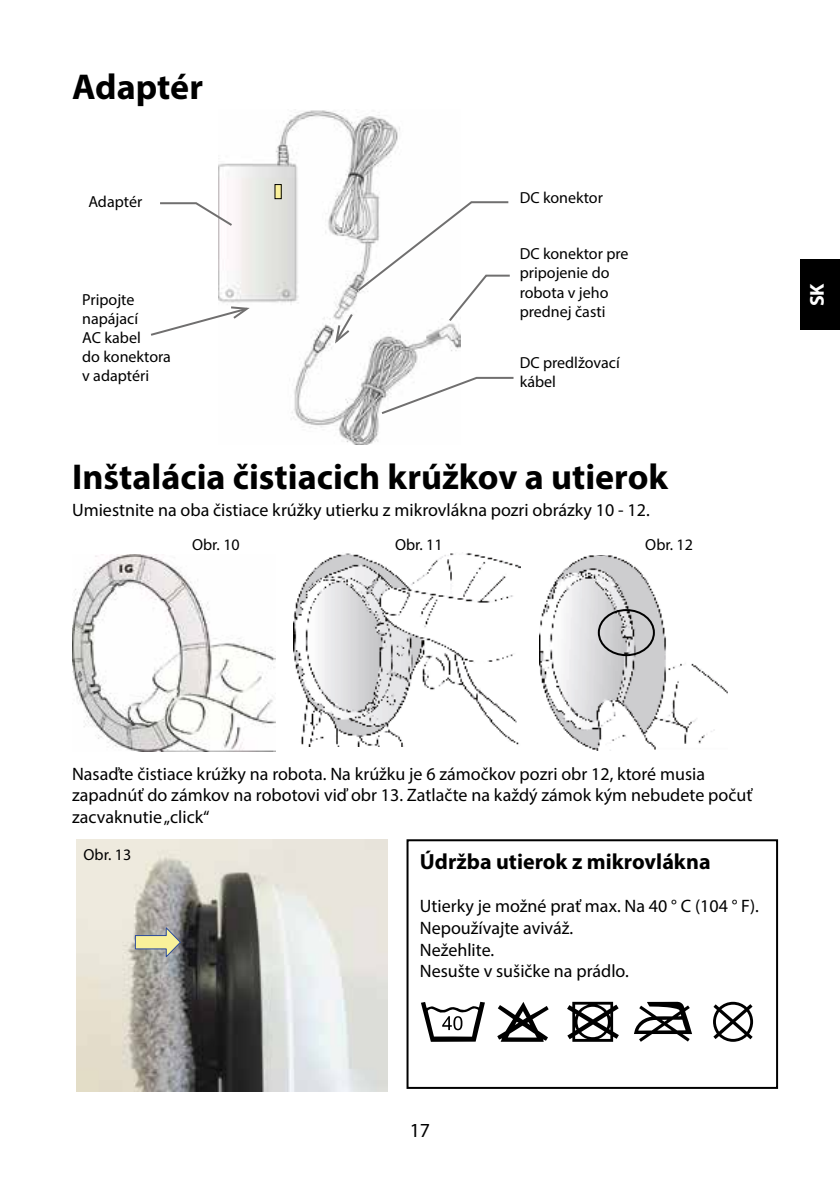
<style>
.page{position:relative;width:840px;height:1191px;background:#fff}
.page>*{position:absolute;margin:0;border:0;box-sizing:border-box;transform-origin:0 0}
.t1{font:700 36px "Myriad Pro";color:#000}
.t2{font:700 22px "Myriad Pro";color:#000}
.t3{font:20px "Myriad Pro";color:#000}
.t4{font:700 20px "Myriad Pro";color:#fff}
.t5{font:18px/21.6px "Myriad Pro";color:#000}
.t6{font:16px/19.2px "Myriad Pro";color:#000}
</style>
<div class="page">
<div style="left:799px;top:259px;width:40px;height:71px;background:#000"></div>
<img style="left:72px;top:555px;width:203px;height:196px">
<img style="left:293px;top:552px;width:226px;height:194px">
<img style="left:539px;top:556px;width:188px;height:194px">
<div style="left:597px;top:609px;width:57px;height:47px;border:2px solid #000;border-radius:50%"></div>
<img style="left:218px;top:109px;width:242px;height:336px">
<div style="left:275px;top:184px;width:6px;height:15px;background:#faf19b"></div>
<div style="left:274px;top:184px;width:7px;height:15px;border:1px solid #000"></div>
<svg style="left:160px;top:201px;width:74px;height:27px"></svg>
<svg style="left:333px;top:200px;width:177px;height:146px"></svg>
<svg style="left:379px;top:376px;width:135px;height:40px"></svg>
<svg style="left:151px;top:305px;width:101px;height:32px"></svg>
<img style="left:77px;top:839px;width:310px;height:252px">
<svg style="left:134px;top:926px;width:48px;height:33px;background:#b3b399"></svg>
<div style="left:406px;top:839px;width:371px;height:250px;border:2px solid #000"></div>
<svg style="left:421px;top:1001px;width:63px;height:40px"></svg>
<svg style="left:497px;top:1002px;width:51px;height:39px"></svg>
<svg style="left:567px;top:1001px;width:51px;height:40px"></svg>
<svg style="left:634px;top:1001px;width:57px;height:40px"></svg>
<svg style="left:713px;top:1001px;width:39px;height:40px"></svg>
<h1 class="t1" style="left:72px;top:63px;width:132px">Adaptér</h1>
<p class="t6" style="left:88px;top:192px;width:55px">Adaptér</p>
<p class="t6" style="left:519px;top:188px;width:85px">DC konektor</p>
<p class="t6" style="left:519px;top:244px;width:110px">DC konektor pre pripojenie do robota v jeho prednej časti</p>
<p class="t6" style="left:519px;top:353px;width:101px">DC predlžovací kábel</p>
<p class="t6" style="left:82px;top:289px;width:90px">Pripojte napájací<br>AC kabel<br>do konektora v adaptéri</p>
<h1 class="t1" style="left:72px;top:453px;width:597px">Inštalácia čistiacich krúžkov a utierok</h1>
<p class="t5" style="left:72px;top:499px;width:579px">Umiestnite na oba čistiace krúžky utierku z mikrovlákna pozri obrázky 10 - 12.</p>
<p class="t6" style="left:192px;top:535px;width:49px">Obr. 10</p>
<p class="t6" style="left:395px;top:535px;width:49px">Obr. 11</p>
<p class="t6" style="left:645px;top:535px;width:49px">Obr. 12</p>
<p class="t4" style="left:803px;top:306px;width:25px;rotate:-90deg">SK</p>
<p class="t5" style="left:72px;top:762px;width:681px">Nasaďte čistiace krúžky na robota. Na krúžku je 6 zámočkov pozri obr 12, ktoré musia zapadnúť do zámkov na robotovi viď obr 13. Zatlačte na každý zámok kým nebudete počuť zacvaknutie „click“</p>
<p class="t6" style="left:84px;top:844px;width:49px">Obr. 13</p>
<p class="t2" style="left:419px;top:847px;width:292px">Údržba utierok z mikrovlákna</p>
<p class="t5" style="left:419px;top:895px;width:340px">Utierky je možné prať max. Na 40 ° C (104 ° F).<br>Nepoužívajte aviváž.<br>Nežehlite.<br>Nesušte v sušičke na prádlo.</p>
<p class="t3" style="left:409px;top:1118px;width:22px">17</p>
</div>
